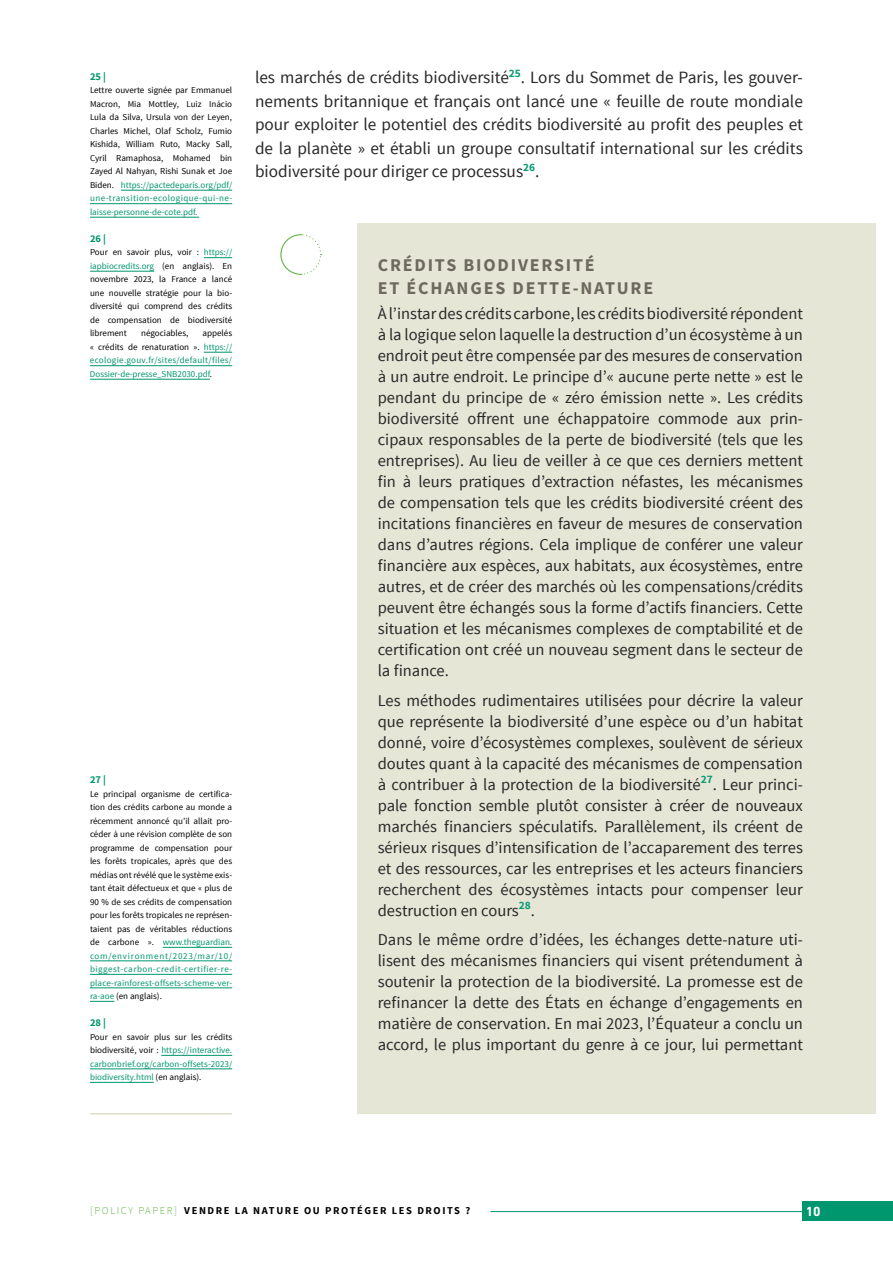
<style>
.page{position:relative;width:893px;height:1263px;background:#fff}
.page>*{position:absolute;margin:0;border:0;box-sizing:border-box;transform-origin:0 0}
.t1{font:700 18px/23.4px "Fiantext";letter-spacing:.1em;color:#6e695f}
.t2{font:17.25px/23.4px "Source Sans Pro";color:#282829;text-align:justify}
.t3{font:16.5px/21px "Source Sans Pro";color:#282829;text-align:justify}
.t4{font:700 13.5px "DIN Next LT Pro";color:#fff}
.t5{font:700 10.5px "Source Sans Pro";letter-spacing:.15em;color:#000}
.t6{font:700 10.5px "Source Sans Pro";color:#00966e}
.t7{font:9px/13.5px "Source Sans Pro";color:#000;text-align:justify}
.t8{font:9px/13.5px "Source Sans Pro";color:#00966e;text-align:justify}
.s1{color:#00966e}
.s2{color:#000}
.s3{font-weight:300;color:#64b446}
</style>
<div class="page">
<div style="left:803px;top:1201px;width:90px;height:20px;background:#00966e"></div>
<div style="left:357px;top:224px;width:519px;height:890px;background:#e6e6d7"></div>
<hr style="left:490px;top:1211px;width:314px;height:1px;background:#00966e">
<hr style="left:90px;top:1113px;width:142px;height:1px;background:#cdcdaf">
<svg style="left:280px;top:234px;width:42px;height:41px"></svg>
<hr style="left:121px;top:190px;width:111px;height:1px;background:#00966e">
<hr style="left:90px;top:203px;width:142px;height:1px;background:#00966e">
<hr style="left:90px;top:217px;width:109px;height:1px;background:#00966e">
<svg style="left:204px;top:257px;width:28px;height:1px"></svg>
<hr style="left:90px;top:271px;width:64px;height:1px;background:#00966e">
<svg style="left:204px;top:352px;width:28px;height:1px"></svg>
<hr style="left:90px;top:365px;width:142px;height:1px;background:#00966e">
<hr style="left:90px;top:379px;width:120px;height:1px;background:#00966e">
<hr style="left:163px;top:947px;width:69px;height:1px;background:#00966e">
<hr style="left:90px;top:960px;width:142px;height:1px;background:#00966e">
<hr style="left:90px;top:974px;width:142px;height:1px;background:#00966e">
<hr style="left:90px;top:987px;width:142px;height:1px;background:#00966e">
<svg style="left:90px;top:1001px;width:24px;height:1px"></svg>
<hr style="left:161px;top:1055px;width:71px;height:1px;background:#00966e">
<hr style="left:90px;top:1068px;width:142px;height:1px;background:#00966e">
<hr style="left:90px;top:1082px;width:64px;height:1px;background:#00966e">
<p class="t6" style="left:90px;top:70px;width:18px">25 |</p>
<p class="t7" style="left:90px;top:84px;width:144px">Lettre ouverte signée par Emmanuel Macron, Mia Mottley, Luiz Inácio Lula da Silva, Ursula von der Leyen, Charles Michel, Olaf Scholz, Fumio Kishida, William Ruto, Macky Sall, Cyril Ramaphosa, Mohamed bin Zayed Al Nahyan, Rishi Sunak et Joe Biden. <span class="s1">https://pactedeparis.org/pdf/ une-transition-ecologique-qui-ne&shy;laisse-personne-de-cote.pdf.</span></p>
<p class="t6" style="left:90px;top:232px;width:18px">26 |</p>
<p class="t7" style="left:90px;top:246px;width:144px">Pour en savoir plus, voir : <span class="s1">https:// iapbiocredits.org</span> (en anglais). En novembre 2023, la France a lancé une nouvelle stratégie pour la bio&shy;diversité qui comprend des crédits de compensation de biodiversité librement</p>
<p class="t8" style="left:90px;top:327px;width:144px;text-indent:113px"><span class="s2">appelés « crédits de renaturation ».</span> https:// ecologie.gouv.fr/sites/default/files/ Dossier-de-presse_SNB2030.pdf<span class="s2">.</span></p>
<p class="t7" style="left:141px;top:327px;width:49px">négociables,</p>
<p class="t6" style="left:90px;top:773px;width:18px">27 |</p>
<p class="t7" style="left:90px;top:787px;width:144px">Le principal organisme de certifica&shy;tion des crédits carbone au monde a récemment annoncé qu’il allait pro&shy;céder à une révision complète de son programme de compensation pour les forêts tropicales, après que des médias ont révélé que le système exis&shy;tant était défectueux et que « plus de 90 % de ses crédits de compensation pour les forêts tropicales ne représen&shy;taient pas de véritables réductions de carbone ». <span class="s1">www.theguardian. com/environment/2023/mar/10/ biggest-carbon-credit-certifier-re&shy;place-rainforest-offsets-scheme-ver&shy;ra-aoe</span> (en anglais).</p>
<p class="t6" style="left:90px;top:1016px;width:18px">28 |</p>
<p class="t8" style="left:90px;top:1030px;width:144px"><span class="s2">Pour en savoir plus sur les crédits biodiversité, voir :</span> https://interactive. carbonbrief.org/carbon-offsets-2023/ biodiversity.html <span class="s2">(en anglais).</span></p>
<p class="t2" style="left:255px;top:66px;width:549px">les marchés de crédits biodiversité<sup>25</sup>. Lors du Sommet de Paris, les gouver&shy;nements britannique et français ont lancé une « feuille de route mondiale pour exploiter le potentiel des crédits biodiversité au profit des peuples et de la planète » et établi un groupe consultatif international sur les crédits biodiversité pour diriger ce processus<sup>26</sup>.</p>
<p class="t1" style="left:378px;top:253px;width:277px">CRÉDITS BIODIVERSITÉ<br>ET ÉCHANGES DETTE-NATURE</p>
<p class="t3" style="left:378px;top:304px;width:427px">À l’instar des crédits carbone, les crédits biodiversité répondent à la logique selon laquelle la destruction d’un écosystème à un endroit peut être compensée par des mesures de conservation à un autre endroit. Le principe d’« aucune perte nette » est le pendant du principe de « zéro émission nette ». Les crédits biodiversité offrent une échappatoire commode aux prin&shy;cipaux responsables de la perte de biodiversité (tels que les entreprises). Au lieu de veiller à ce que ces derniers mettent fin à leurs pratiques d’extraction néfastes, les mécanismes de compensation tels que les crédits biodiversité créent des incitations financières en faveur de mesures de conservation dans d’autres régions. Cela implique de conférer une valeur financière aux espèces, aux habitats, aux écosystèmes, entre autres, et de créer des marchés où les compensations/crédits peuvent être échangés sous la forme d’actifs financiers. Cette situation et les mécanismes complexes de comptabilité et de certification ont créé un nouveau segment dans le secteur de la finance.</p>
<p class="t3" style="left:378px;top:690px;width:427px">Les méthodes rudimentaires utilisées pour décrire la valeur que représente la biodiversité d’une espèce ou d’un habitat donné, voire d’écosystèmes complexes, soulèvent de sérieux doutes quant à la capacité des mécanismes de compensation à contribuer à la protection de la biodiversité<sup>27</sup>. Leur princi&shy;pale fonction semble plutôt consister à créer de nouveaux marchés financiers spéculatifs. Parallèlement, ils créent de sérieux risques d’intensification de l’accaparement des terres et des ressources, car les entreprises et les acteurs financiers recherchent des écosystèmes intacts pour compenser leur destruction en cours<sup>28</sup>.</p>
<p class="t3" style="left:378px;top:930px;width:427px">Dans le même ordre d’idées, les échanges dette-nature uti&shy;lisent des mécanismes financiers qui visent prétendument à soutenir la protection de la biodiversité. La promesse est de refinancer la dette des États en échange d’engagements en matière de conservation. En mai 2023, l’Équateur a conclu un accord, le plus important du genre à ce jour, lui permettant</p>
<p class="t5" style="left:90px;top:1204px;width:382px"><span class="s3">[POLICY PAPER]</span> VENDRE LA NATURE OU PROTÉGER LES DROITS ?</p>
<p class="t4" style="left:806px;top:1203px;width:17px">10</p>
</div>
